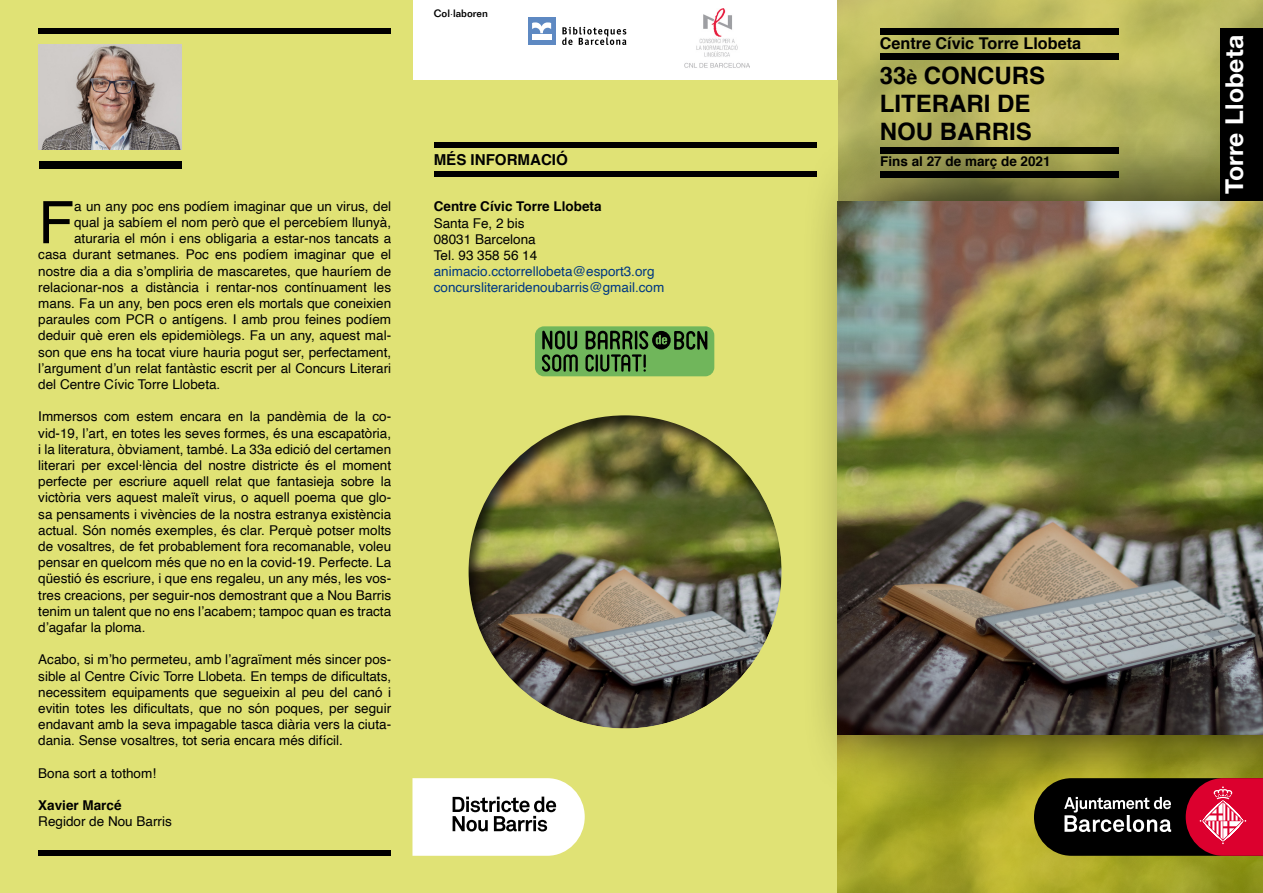
<style>
.page{position:relative;width:1263px;height:893px;background:#fff}
.page>*{position:absolute;margin:0;border:0;box-sizing:border-box;transform-origin:0 0}
.Text_Bases{font:58.65px "Helvetica";color:#000}
.t1{font:700 24.75px "Helvetica Neue LT Std";letter-spacing:.01em;color:#fff}
.t2{font:700 24px "Helvetica";color:#000}
.t3{font:700 16.2px "Helvetica";color:#000}
.Titol_activitat{font:700 15.15px "Helvetica";color:#000}
.Text_Bases-2{font:13.5px/16.2px "Helvetica";color:#000;text-align:justify}
.Text_Bases-3{font:13.5px "Helvetica";color:#003882}
.Text_Bases-4{font:700 13.5px "Helvetica";color:#000}
.t4{font:500 10.5px "Folio";color:#000}
.s1{font-size:19.5px}
</style>
<div class="page">
<svg style="left:562px;top:27px;width:64px;height:18px"></svg>
<div style="left:528px;top:17px;width:27px;height:28px;background:#5e89c2"></div>
<div style="left:532px;top:35px;width:19px;height:5px;background:#fff"></div>
<svg style="left:532px;top:22px;width:19px;height:11px"></svg>
<img style="left:685px;top:9px;width:64px;height:59px">
<div style="left:0;top:0;width:412px;height:893px;background:#e0e275"></div>
<div style="left:412px;top:80px;width:426px;height:813px;background:#e0e275"></div>
<svg style="left:838px;top:0;width:425px;height:131px;background:#bab85f"></svg>
<svg style="left:838px;top:805px;width:425px;height:88px;background:#a7a627"></svg>
<div style="left:801px;top:131px;width:462px;height:674px;background:#000;opacity:.75"></div>
<div style="left:468px;top:415px;width:315px;height:314px;background:#000;opacity:.75"></div>
<div style="left:535px;top:326px;width:179px;height:50px;background:#70b65b;border-radius:9px"></div>
<svg style="left:542px;top:331px;width:36px;height:41px"></svg>
<svg style="left:585px;top:331px;width:122px;height:41px"></svg>
<svg style="left:412px;top:778px;width:173px;height:78px;background:#e4e4de"></svg>
<div style="left:880px;top:54px;width:239px;height:6px;background:#000"></div>
<div style="left:880px;top:28px;width:239px;height:6px;background:#000"></div>
<div style="left:880px;top:171px;width:239px;height:6px;background:#000"></div>
<div style="left:880px;top:147px;width:239px;height:6px;background:#000"></div>
<div style="left:434px;top:171px;width:382px;height:6px;background:#000"></div>
<div style="left:434px;top:142px;width:382px;height:5px;background:#000"></div>
<img style="left:38px;top:45px;width:144px;height:104px">
<div style="left:38px;top:28px;width:353px;height:5px;background:#000"></div>
<div style="left:39px;top:162px;width:143px;height:7px;background:#000"></div>
<svg style="left:1034px;top:778px;width:229px;height:78px;background:#5c2229"></svg>
<div style="left:38px;top:850px;width:353px;height:6px;background:#000"></div>
<div style="left:1220px;top:28px;width:43px;height:173px;background:#000"></div>
<p class="Text_Bases" style="left:38px;top:177px;width:37px">F</p>
<p class="Text_Bases-2" style="left:74px;top:198px;width:319px">a un any poc ens podíem imaginar que un virus, del</p>
<p class="Text_Bases-2" style="left:74px;top:215px;width:319px">qual ja sabíem el nom però que el percebíem llunyà,</p>
<p class="Text_Bases-2" style="left:74px;top:231px;width:319px">aturaria el món i ens obligaria a estar-nos tancats a</p>
<p class="Text_Bases-2" style="left:38px;top:247px;width:354px">casa durant setmanes. Poc ens podíem imaginar que el</p>
<p class="Text_Bases-2" style="left:38px;top:263px;width:354px">nostre dia a dia s’ompliria de mascaretes, que hauríem de</p>
<p class="Text_Bases-2" style="left:38px;top:279px;width:354px">relacionar-nos a distància i rentar-nos contínuament les</p>
<p class="Text_Bases-2" style="left:38px;top:296px;width:354px">mans. Fa un any, ben pocs eren els mortals que coneixien</p>
<p class="Text_Bases-2" style="left:38px;top:312px;width:354px">paraules com PCR o antígens. I amb prou feines podíem</p>
<p class="Text_Bases-2" style="left:38px;top:328px;width:354px">deduir què eren els epidemiòlegs. Fa un any, aquest mal-</p>
<p class="Text_Bases-2" style="left:38px;top:344px;width:354px">son que ens ha tocat viure hauria pogut ser, perfectament,</p>
<p class="Text_Bases-2" style="left:38px;top:360px;width:354px">l’argument d’un relat fantàstic escrit per al Concurs Literari</p>
<p class="Text_Bases-2" style="left:38px;top:377px;width:184px">del Centre Cívic Torre Llobeta.</p>
<p class="Text_Bases-2" style="left:38px;top:409px;width:354px">Immersos com estem encara en la pandèmia de la co&shy;vid-19, l’art, en totes les seves formes, és una escapatòria, i la literatura, òbviament, també. La 33a edició del certamen literari per excel·lència del nostre districte és el moment perfecte per escriure aquell relat que fantasieja sobre la victòria vers aquest maleït virus, o aquell poema que glo&shy;sa pensaments i vivències de la nostra estranya existència actual. Són només exemples, és clar. Perquè potser molts de vosaltres, de fet probablement fora recomanable, voleu pensar en quelcom més que no en la covid-19. Perfecte. La qüestió és escriure, i que ens regaleu, un any més, les vos&shy;tres creacions, per seguir-nos demostrant que a Nou Barris tenim un talent que no ens l’acabem; tampoc quan es tracta d’agafar la ploma.</p>
<p class="Text_Bases-2" style="left:38px;top:652px;width:354px">Acabo, si m’ho permeteu, amb l’agraïment més sincer pos&shy;sible al Centre Cívic Torre Llobeta. En temps de dificultats, necessitem equipaments que segueixin al peu del canó i evitin totes les dificultats, que no són poques, per seguir endavant amb la seva impagable tasca diària vers la ciuta&shy;dania. Sense vosaltres, tot seria encara més difícil.</p>
<p class="Text_Bases-2" style="left:38px;top:765px;width:119px">Bona sort a tothom!</p>
<p class="Text_Bases-4" style="left:38px;top:795px;width:85px">Xavier Marcé</p>
<p class="Text_Bases-2" style="left:38px;top:814px;width:135px">Regidor de Nou Barris</p>
<p class="t4" style="left:434px;top:7px;width:56px">Col·laboren</p>
<p class="t3" style="left:880px;top:30px;width:203px">Centre Cívic Torre Llobeta</p>
<p class="t2" style="left:880px;top:56px;width:167px">33<span class="s1">è</span> CONCURS</p>
<p class="t2" style="left:880px;top:84px;width:152px">LITERARI DE</p>
<p class="t2" style="left:880px;top:112px;width:153px">NOU BARRIS</p>
<p class="Titol_activitat" style="left:434px;top:147px;width:136px">MÉS INFORMACIÓ</p>
<p class="Text_Bases-4" style="left:880px;top:150px;width:172px">Fins al 27 de març de 2021</p>
<p class="Text_Bases-4" style="left:434px;top:196px;width:169px">Centre Cívic Torre Llobeta</p>
<p class="Text_Bases-2" style="left:434px;top:215px;width:92px">Santa Fe, 2 bis</p>
<p class="Text_Bases-2" style="left:434px;top:231px;width:104px">08031 Barcelona</p>
<p class="Text_Bases-2" style="left:434px;top:248px;width:105px">Tel. 93 358 56 14</p>
<p class="Text_Bases-3" style="left:434px;top:261px;width:222px">animacio.cctorrellobeta@esport3.org</p>
<p class="Text_Bases-3" style="left:434px;top:277px;width:232px">concursliteraridenoubarris@gmail.com</p>
<p class="t1" style="left:1219px;top:194px;width:160px;rotate:-90deg">Torre Llobeta</p>
</div>
